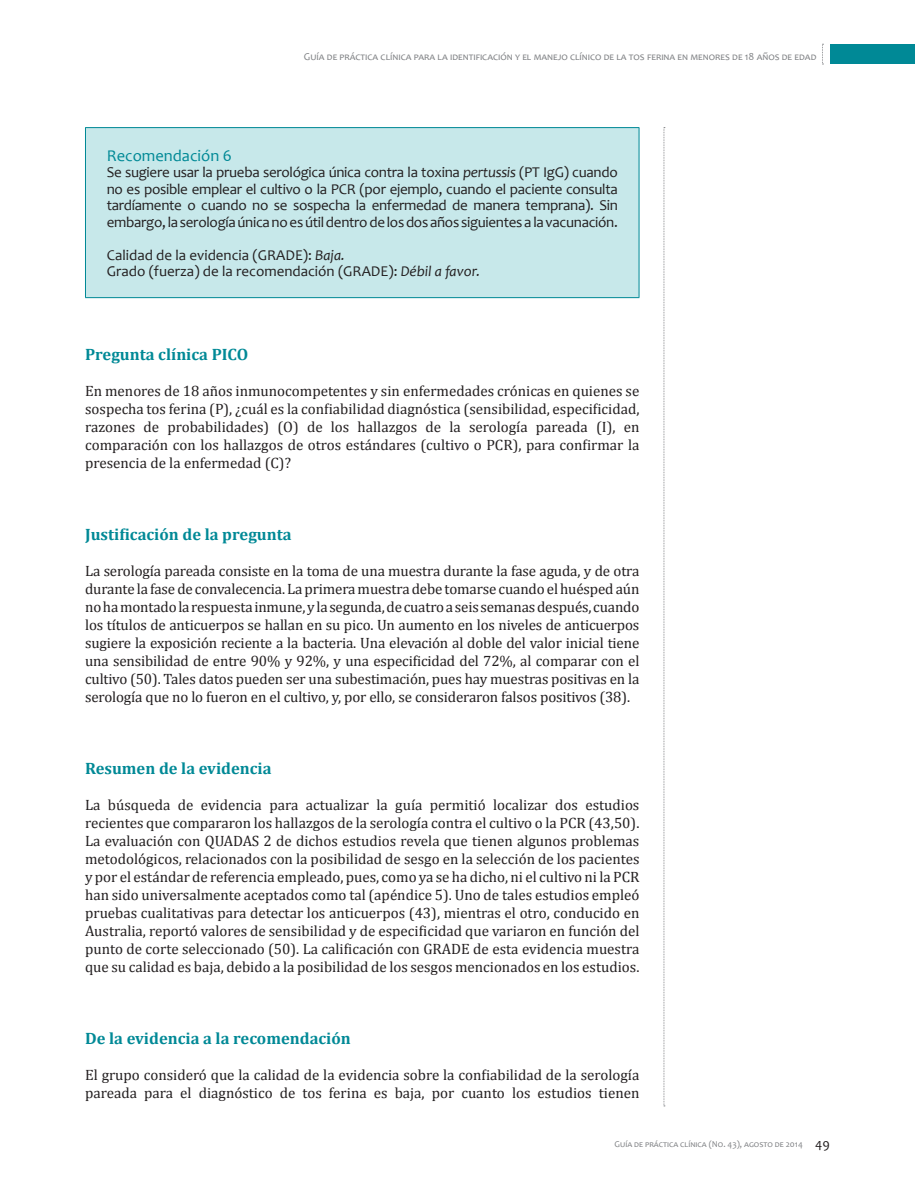
<style>
.page{position:relative;width:915px;height:1191px;background:#fff}
.page>*{position:absolute;margin:0;border:0;box-sizing:border-box;transform-origin:0 0}
.Titulo_3{font:700 16.5px "Cambria";color:#008996}
.titulo_cuadro_recome{font:16.5px "Candara";color:#008996}
.Texto_normal{font:15px/18px "Cambria";color:#231f20;text-align:justify}
.Texto_cuadro{font:15px/16.5px "Candara";color:#231f20;text-align:justify}
.t1{font:10.5px "Candara";color:#808285}
.t2{font:9px "Candara";color:#808285}
.s1{font-style:italic}
.s2{font-size:13.5px;color:#231f20}
</style>
<div class="page">
<svg style="left:663px;top:127px;width:1px;height:979px"></svg>
<div style="left:829px;top:44px;width:85px;height:20px;background:#008996"></div>
<svg style="left:822px;top:44px;width:1px;height:21px"></svg>
<div style="left:85px;top:128px;width:553px;height:170px;background:#c7e8ea"></div>
<hr style="left:85px;top:127px;width:554px;height:1px;background:#008996">
<hr style="left:85px;top:128px;width:1px;height:169px;background:#008996">
<hr style="left:638px;top:128px;width:1px;height:169px;background:#008996">
<hr style="left:85px;top:297px;width:554px;height:1px;background:#008996">
<p class="t1" style="left:304px;top:50px;width:514px">Guía de práctica clínica para la identificación y el manejo clínico de la tos ferina en menores de 18 años de edad</p>
<p class="titulo_cuadro_recome" style="left:107px;top:145px;width:127px">Recomendación 6</p>
<p class="Texto_cuadro" style="left:107px;top:164px;width:512px">Se sugiere usar la prueba serológica única contra la toxina <span class="s1">pertussis</span> (PT IgG) cuando no es posible emplear el cultivo o la PCR (por ejemplo, cuando el paciente consulta tardíamente o cuando no se sospecha la enfermedad de manera temprana). Sin embargo, la serología única no es útil dentro de los dos años siguientes a la vacunación.</p>
<p class="Texto_cuadro" style="left:107px;top:247px;width:240px">Calidad de la evidencia (GRADE): <span class="s1">Baja.</span></p>
<p class="Texto_cuadro" style="left:107px;top:263px;width:375px">Grado (fuerza) de la recomendación (GRADE): <span class="s1">Débil a favor.</span></p>
<p class="Titulo_3" style="left:85px;top:343px;width:165px">Pregunta clínica PICO</p>
<p class="Texto_normal" style="left:85px;top:382px;width:555px">En menores de 18 años inmunocompetentes y sin enfermedades crónicas en quienes se sospecha tos ferina (P), ¿cuál es la confiabilidad diagnóstica (sensibilidad, especificidad, razones de probabilidades) (O) de los hallazgos de la serología pareada (I), en comparación con los hallazgos de otros estándares (cultivo o PCR), para confirmar la presencia de la enfermedad (C)?</p>
<p class="Titulo_3" style="left:85px;top:523px;width:208px">Justificación de la pregunta</p>
<p class="Texto_normal" style="left:85px;top:562px;width:555px">La serología pareada consiste en la toma de una muestra durante la fase aguda, y de otra durante la fase de convalecencia. La primera muestra debe tomarse cuando el huésped aún no ha montado la respuesta inmune, y la segunda, de cuatro a seis semanas después, cuando los títulos de anticuerpos se hallan en su pico. Un aumento en los niveles de anticuerpos sugiere la exposición reciente a la bacteria. Una elevación al doble del valor inicial tiene una sensibilidad de entre 90% y 92%, y una especificidad del 72%, al comparar con el cultivo (50). Tales datos pueden ser una subestimación, pues hay muestras positivas en la serología que no lo fueron en el cultivo, y, por ello, se consideraron falsos positivos (38).</p>
<p class="Titulo_3" style="left:85px;top:757px;width:188px">Resumen de la evidencia</p>
<p class="Texto_normal" style="left:85px;top:796px;width:555px">La búsqueda de evidencia para actualizar la guía permitió localizar dos estudios recientes que compararon los hallazgos de la serología contra el cultivo o la PCR (43,50).<br>La evaluación con QUADAS 2 de dichos estudios revela que tienen algunos problemas metodológicos, relacionados con la posibilidad de sesgo en la selección de los pacientes y por el estándar de referencia empleado, pues, como ya se ha dicho, ni el cultivo ni la PCR han sido universalmente aceptados como tal (apéndice 5). Uno de tales estudios empleó pruebas cualitativas para detectar los anticuerpos (43), mientras el otro, conducido en Australia, reportó valores de sensibilidad y de especificidad que variaron en función del punto de corte seleccionado (50). La calificación con GRADE de esta evidencia muestra que su calidad es baja, debido a la posibilidad de los sesgos mencionados en los estudios.</p>
<p class="Titulo_3" style="left:85px;top:1027px;width:267px">De la evidencia a la recomendación</p>
<p class="Texto_normal" style="left:85px;top:1066px;width:555px">El grupo consideró que la calidad de la evidencia sobre la confiabilidad de la serología pareada para el diagnóstico de tos ferina es baja, por cuanto los estudios tienen</p>
<p class="t2" style="left:614px;top:1138px;width:217px">Guía de práctica clínica (No. 43), agosto de 2014 <span class="s2">49</span></p>
</div>
